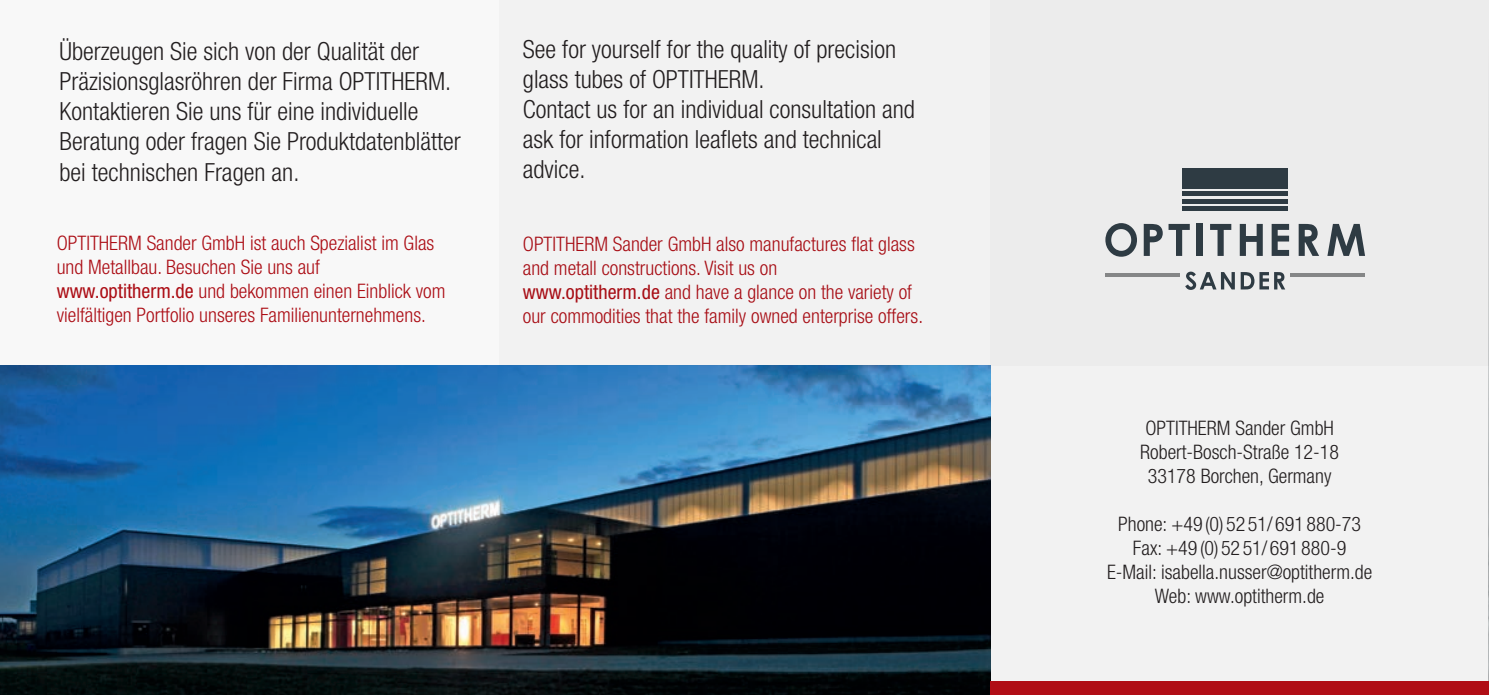
<style>
.page{position:relative;width:1489px;height:695px;background:#fff}
.page>*{position:absolute;margin:0;border:0;box-sizing:border-box;transform-origin:0 0}
.t1{font:300 condensed 25px/30px "Helvetica Neue";color:#231f20}
.t2{font:300 condensed 20px/24px "Helvetica Neue";color:#b00d15}
.t3{font:300 condensed 20px "Helvetica Neue";color:#231f20}
.s1{font-weight:400}
</style>
<div class="page">
<img style="left:1488px;top:0;width:1px;height:694px">
<div style="left:0;top:0;width:1488px;height:694px;background:#f8f8f8"></div>
<img style="left:0;top:365px;width:990px;height:329px">
<div style="left:500px;top:0;width:988px;height:365px;background:#ececec"></div>
<div style="left:990px;top:681px;width:498px;height:13px;background:#b00d15"></div>
<p class="t1" style="left:60px;top:36px;width:402px">Überzeugen Sie sich von der Qualität der Präzisionsglasröhren der Firma OPTITHERM.<br>Kontaktieren Sie uns für eine individuelle Beratung oder fragen Sie Produktdatenblätter bei technischen Fragen an.</p>
<p class="t2" style="left:57px;top:230px;width:379px">OPTITHERM Sander GmbH ist auch Spezialist im Glas und Metallbau. Besuchen Sie uns auf</p>
<p class="t2" style="left:57px;top:278px;width:390px"><span class="s1">www.optitherm.de</span> und bekommen einen Einblick vom vielfältigen Portfolio unseres Familienunternehmens.</p>
<p class="t1" style="left:523px;top:34px;width:375px">See for yourself for the quality of precision glass tubes of OPTITHERM.</p>
<p class="t1" style="left:523px;top:94px;width:393px">Contact us for an individual consultation and ask for information leaflets and technical advice.</p>
<p class="t2" style="left:523px;top:232px;width:393px">OPTITHERM Sander GmbH also manufactures flat glass and metall constructions. Visit us on</p>
<p class="t2" style="left:523px;top:280px;width:402px"><span class="s1">www.optitherm.de</span> and have a glance on the variety of our commodities that the family owned enterprise offers.</p>
<p class="t3" style="left:1145px;top:416px;width:190px">OPTITHERM Sander GmbH</p>
<p class="t3" style="left:1140px;top:440px;width:200px">Robert-Bosch-Straße 12-18</p>
<p class="t3" style="left:1147px;top:464px;width:185px">33178 Borchen, Germany</p>
<p class="t3" style="left:1118px;top:512px;width:244px">Phone: +49 (0) 52 51/ 691 880-73</p>
<p class="t3" style="left:1132px;top:536px;width:215px">Fax: +49 (0) 52 51/ 691 880-9</p>
<p class="t3" style="left:1106px;top:560px;width:267px">E-Mail: isabella.nusser@optitherm.de</p>
<p class="t3" style="left:1154px;top:584px;width:171px">Web: www.optitherm.de</p>
</div>
